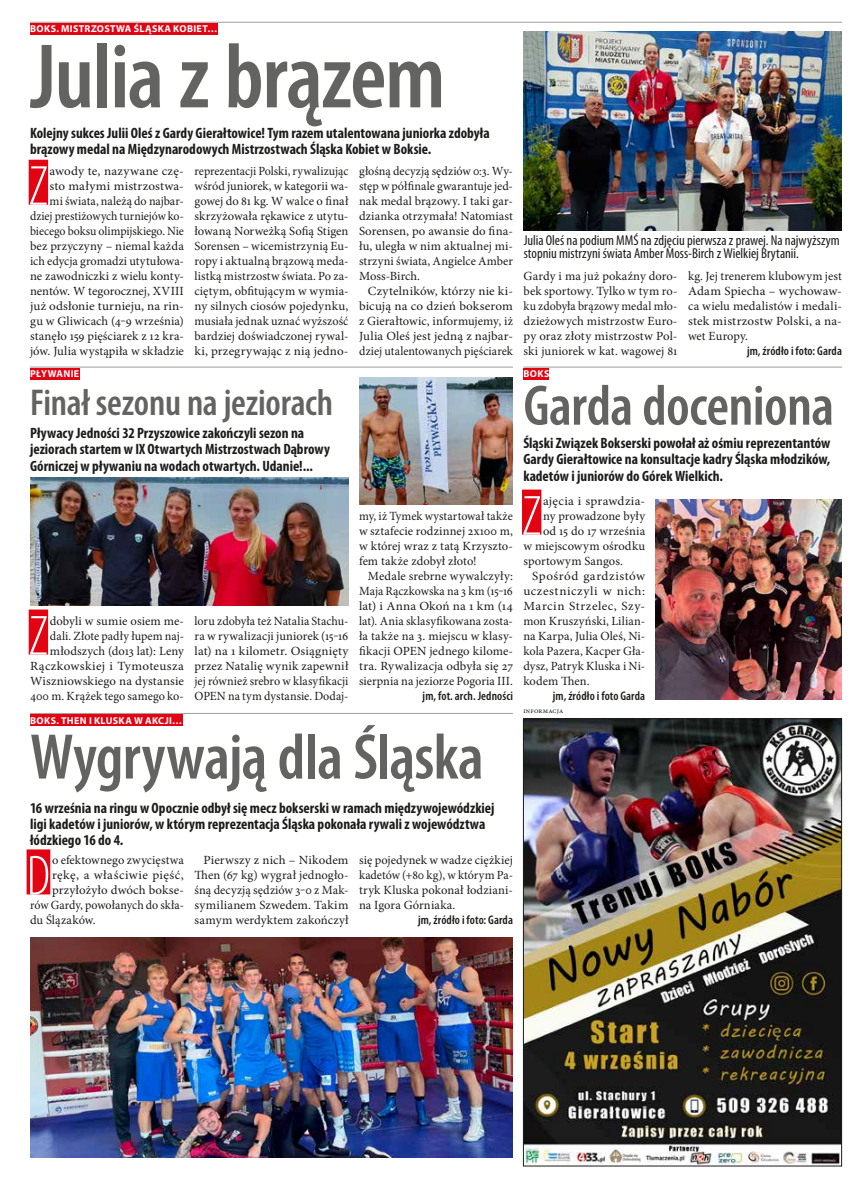
<style>
.page{position:relative;width:865px;height:1191px;background:#fff}
.page>*{position:absolute;margin:0;border:0;box-sizing:border-box;transform-origin:0 0}
.t1{font:600 condensed 92.5px "Myriad Pro";letter-spacing:-.015em;color:#636362}
.t2{font:600 condensed 65px "Myriad Pro";letter-spacing:-.015em;color:#636362}
.t3{font:600 condensed 57.5px "Myriad Pro";letter-spacing:-.01em;color:#636362}
.t4{font:300 condensed 57px "Myriad Pro";color:#fff}
.t5{font:600 condensed 37.5px "Myriad Pro";letter-spacing:-.005em;color:#636362}
.t6{font:700 condensed 15px/16.2px "Myriad Pro";color:#1c1c1b}
.t7{font:condensed 14.38px/13.8px "Myriad Pro";letter-spacing:-.005em;color:#1c1c1b}
.t8{font:12.5px/15px "Minion Pro";letter-spacing:.01em;color:#1c1c1b;text-align:justify}
.t9{font:12.5px/15px "Minion Pro";letter-spacing:.01em;color:#1c1c1b;text-align:justify;scale:.96 1}
.t10{font:12.5px/15px "Minion Pro";letter-spacing:.01em;color:#1c1c1b;text-align:right;scale:1.05 1}
.t11{font:12.5px/15px "Minion Pro";letter-spacing:.01em;color:#1c1c1b;text-align:justify;scale:1.04 1}
.t12{font:600 condensed 12.5px "Myriad Pro";letter-spacing:.01em;color:#1c1c1b}
.t13{font:12.5px "Minion Pro";letter-spacing:.045em;color:#1c1c1b;scale:1.05 1}
.t14{font:12.5px "Minion Pro";letter-spacing:.03em;color:#1c1c1b;scale:1.05 1}
.t15{font:12.5px "Minion Pro";letter-spacing:.04em;color:#1c1c1b;scale:1.05 1}
.t16{font:700 10px "Myriad Pro";letter-spacing:.035em;color:#fff}
.t17{font:7.5px "Minion Pro";letter-spacing:.02em;color:#1c1c1b}
</style>
<div class="page">
<div style="left:30px;top:23px;width:187px;height:12px;background:#e30413"></div>
<hr style="left:30px;top:22px;width:812px;height:1px;background:#9d9d9c">
<div style="left:29px;top:160px;width:19px;height:45px;background:#e30413"></div>
<div style="left:523px;top:368px;width:26px;height:12px;background:#e30413"></div>
<hr style="left:523px;top:367px;width:319px;height:1px;background:#9d9d9c">
<div style="left:522px;top:489px;width:19px;height:45px;background:#e30413"></div>
<div style="left:30px;top:368px;width:49px;height:12px;background:#e30413"></div>
<hr style="left:30px;top:367px;width:483px;height:1px;background:#9d9d9c">
<div style="left:29px;top:609px;width:19px;height:45px;background:#e30413"></div>
<div style="left:30px;top:714px;width:152px;height:12px;background:#e30413"></div>
<hr style="left:30px;top:713px;width:483px;height:1px;background:#9d9d9c">
<div style="left:27px;top:849px;width:23px;height:45px;background:#e30413"></div>
<img style="left:523px;top:31px;width:319px;height:200px">
<img style="left:656px;top:500px;width:185px;height:199px">
<img style="left:30px;top:937px;width:483px;height:220px">
<img style="left:30px;top:477px;width:318px;height:128px">
<img style="left:359px;top:377px;width:154px;height:127px">
<img style="left:525px;top:720px;width:314px;height:444px">
<div style="left:523px;top:718px;width:318px;height:448px;border:1px solid #1c1c1b"></div>
<p class="t16" style="left:30px;top:22px;width:189px">BOKS. MISTRZOSTWA ŚLĄSKA KOBIET…</p>
<h1 class="t1" style="left:30px;top:20px;width:417px">Julia z brązem</h1>
<p class="t6" style="left:30px;top:124px;width:461px">Kolejny sukces Julii Oleś z Gardy Gierałtowice! Tym razem utalentowana juniorka zdobyła brązowy medal na Międzynarodowych Mistrzostwach Śląska Kobiet w Boksie.</p>
<h3 class="t4" style="left:29px;top:152px;width:21px">Z</h3>
<p class="t10" style="left:30px;top:163px;width:148px">awody te, nazywane czę-<br>sto małymi mistrzostwa-<br>mi świata, należą do najbar&shy;dziej prestiżowych turniejów ko&shy;biecego boksu olimpijskiego. Nie bez przyczyny – niemal każda ich edycja gromadzi utytułowa&shy;ne zawodniczki z wielu konty&shy;nentów. W tegorocznej, XVIII już odsłonie turnieju, na rin&shy;gu w Gliwicach (4‒9 września) stanęło 159 pięściarek z 12 kra&shy;jów. Julia wystąpiła w składzie</p>
<p class="t9" style="left:195px;top:163px;width:162px">reprezentacji Polski, rywalizując wśród juniorek, w kategorii wa&shy;gowej do 81 kg. W walce o finał skrzyżowała rękawice z utytu&shy;łowaną Norweżką Sofią Stigen Sorensen – wicemistrzynią Eu&shy;ropy i aktualną brązową meda&shy;listką mistrzostw świata. Po za&shy;ciętym, obfitującym w wymia&shy;ny silnych ciosów pojedynku, musiała jednak uznać wyższość bardziej doświadczonej rywal&shy;ki, przegrywając z nią jedno-</p>
<p class="t8" style="left:359px;top:163px;width:155px">głośną decyzją sędziów 0:3. Wy&shy;stęp w półfinale gwarantuje jed&shy;nak medal brązowy. I taki gar&shy;dzianka otrzymała! Natomiast Sorensen, po awansie do fina&shy;łu, uległa w nim aktualnej mi&shy;strzyni świata, Angielce Amber Moss-Birch.</p>
<p class="t11" style="left:359px;top:283px;width:150px;text-indent:9px">Czytelników, którzy nie ki&shy;bicują na co dzień bokserom z Gierałtowic, informujemy, iż Julia Oleś jest jedną z najbar&shy;dziej utalentowanych pięściarek</p>
<p class="t16" style="left:30px;top:367px;width:50px">PŁYWANIE</p>
<h3 class="t5" style="left:30px;top:379px;width:304px">Finał sezonu na jeziorach</h3>
<p class="t6" style="left:30px;top:424px;width:301px">Pływacy Jedności 32 Przyszowice zakończyli sezon na jeziorach startem w IX Otwartych Mistrzostwach Dąbrowy<br>Górniczej w pływaniu na wodach otwartych. Udanie!...</p>
<p class="t8" style="left:30px;top:613px;width:155px;text-align:right">dobyli w sumie osiem me&shy;dali. Złote padły łupem naj&shy;młodszych (do13 lat): Leny<br>Rączkowskiej i Tymoteusza<br>Wiszniowskiego na dystansie<br>400 m. Krążek tego samego ko-</p>
<p class="t8" style="left:195px;top:613px;width:155px">loru zdobyła też Natalia Stachu&shy;ra w rywalizacji juniorek (15‒16 lat) na 1 kilometr. Osiągnięty przez Natalię wynik zapewnił jej również srebro w klasyfikacji OPEN na tym dystansie. Dodaj-</p>
<h3 class="t4" style="left:29px;top:602px;width:21px">Z</h3>
<p class="t9" style="left:359px;top:508px;width:162px">my, iż Tymek wystartował także w sztafecie rodzinnej 2x100 m, w której wraz z tatą Krzyszto&shy;fem także zdobył złoto!</p>
<p class="t8" style="left:359px;top:568px;width:155px;text-indent:9px">Medale srebrne wywalczyły:<br>Maja Rączkowska na 3 km (15‒16 lat) i Anna Okoń na 1 km (14 lat). Ania sklasyfikowana zosta&shy;ła także na 3. miejscu w klasy&shy;fikacji OPEN jednego kilome&shy;tra. Rywalizacja odbyła się 27 sierpnia na jeziorze Pogoria III.</p>
<p class="t12" style="left:422px;top:687px;width:92px">jm, fot. arch. Jedności</p>
<p class="t16" style="left:30px;top:713px;width:153px">BOKS. THEN I KLUSKA W AKCJI…</p>
<h2 class="t2" style="left:30px;top:717px;width:455px">Wygrywają dla Śląska</h2>
<p class="t6" style="left:30px;top:799px;width:466px">16 września na ringu w Opocznie odbył się mecz bokserski w ramach międzywojewódzkiej ligi kadetów i juniorów, w którym reprezentacja Śląska pokonała rywali z województwa łódzkiego 16 do 4.</p>
<h3 class="t4" style="left:27px;top:842px;width:25px">D</h3>
<p class="t8" style="left:52px;top:853px;width:133px">o efektownego zwycięstwa</p>
<p class="t8" style="left:195px;top:853px;width:155px;text-indent:9px">Pierwszy z nich – Nikodem Then (67 kg) wygrał jednogło&shy;śną decyzją sędziów 3‒0 z Mak&shy;symilianem Szwedem. Takim samym werdyktem zakończył</p>
<p class="t8" style="left:359px;top:853px;width:155px">się pojedynek w wadze ciężkiej kadetów (+80 kg), w którym Pa&shy;tryk Kluska pokonał łodziani&shy;na Igora Górniaka.</p>
<p class="t14" style="left:52px;top:867px;width:127px">rękę, a właściwie pięść,</p>
<p class="t8" style="left:52px;top:883px;width:133px">przyłożyło dwóch bokse-</p>
<p class="t9" style="left:30px;top:898px;width:162px">rów Gardy, powołanych do skła-</p>
<p class="t8" style="left:30px;top:913px;width:67px">du Ślązaków.</p>
<p class="t12" style="left:418px;top:912px;width:96px">jm, źródło i foto: Garda</p>
<p class="t7" style="left:523px;top:233px;width:317px">Julia Oleś na podium MMŚ na zdjęciu pierwsza z prawej. Na najwyższym stopniu mistrzyni świata Amber Moss-Birch z Wielkiej Brytanii.</p>
<p class="t8" style="left:523px;top:268px;width:155px">Gardy i ma już pokaźny doro&shy;bek sportowy. Tylko w tym ro&shy;ku zdobyła brązowy medal mło&shy;dzieżowych mistrzostw Euro&shy;py oraz złoty mistrzostw Pol&shy;ski juniorek w kat. wagowej 81</p>
<p class="t8" style="left:688px;top:268px;width:155px">kg. Jej trenerem klubowym jest Adam Spiecha – wychowaw&shy;ca wielu medalistów i medali&shy;stek mistrzostw Polski, a na&shy;wet Europy.</p>
<p class="t12" style="left:747px;top:343px;width:96px">jm, źródło i foto: Garda</p>
<p class="t16" style="left:523px;top:367px;width:27px">BOKS</p>
<h3 class="t3" style="left:523px;top:370px;width:312px">Garda doceniona</h3>
<p class="t6" style="left:523px;top:434px;width:308px;text-align:justify">Śląski Związek Bokserski powołał aż ośmiu reprezentantów Gardy Gierałtowice na konsultacje kadry Śląska młodzików, kadetów i juniorów do Górek Wielkich.</p>
<h3 class="t4" style="left:522px;top:482px;width:21px">Z</h3>
<p class="t10" style="left:543px;top:493px;width:99px">ajęcia i sprawdzia-</p>
<p class="t8" style="left:543px;top:508px;width:104px">ny prowadzone były</p>
<p class="t8" style="left:543px;top:523px;width:104px">od 15 do 17 września</p>
<p class="t8" style="left:523px;top:538px;width:123px">w miejscowym ośrodku</p>
<p class="t8" style="left:523px;top:553px;width:101px">sportowym Sangos.</p>
<p class="t15" style="left:532px;top:567px;width:109px">Spośród gardzistów</p>
<p class="t13" style="left:523px;top:582px;width:117px">uczestniczyli w nich:</p>
<p class="t13" style="left:523px;top:597px;width:117px">Marcin Strzelec, Szy-</p>
<p class="t8" style="left:523px;top:613px;width:123px">mon Kruszyński, Lilian-</p>
<p class="t8" style="left:523px;top:628px;width:123px">na Karpa, Julia Oleś, Ni-</p>
<p class="t8" style="left:523px;top:643px;width:123px">kola Pazera, Kacper Gła-</p>
<p class="t8" style="left:523px;top:658px;width:123px">dysz, Patryk Kluska i Ni-</p>
<p class="t8" style="left:523px;top:673px;width:68px">kodem Then.</p>
<p class="t12" style="left:553px;top:687px;width:94px">jm, źródło i foto Garda</p>
<p class="t17" style="left:523px;top:706px;width:41px">informacja</p>
</div>
